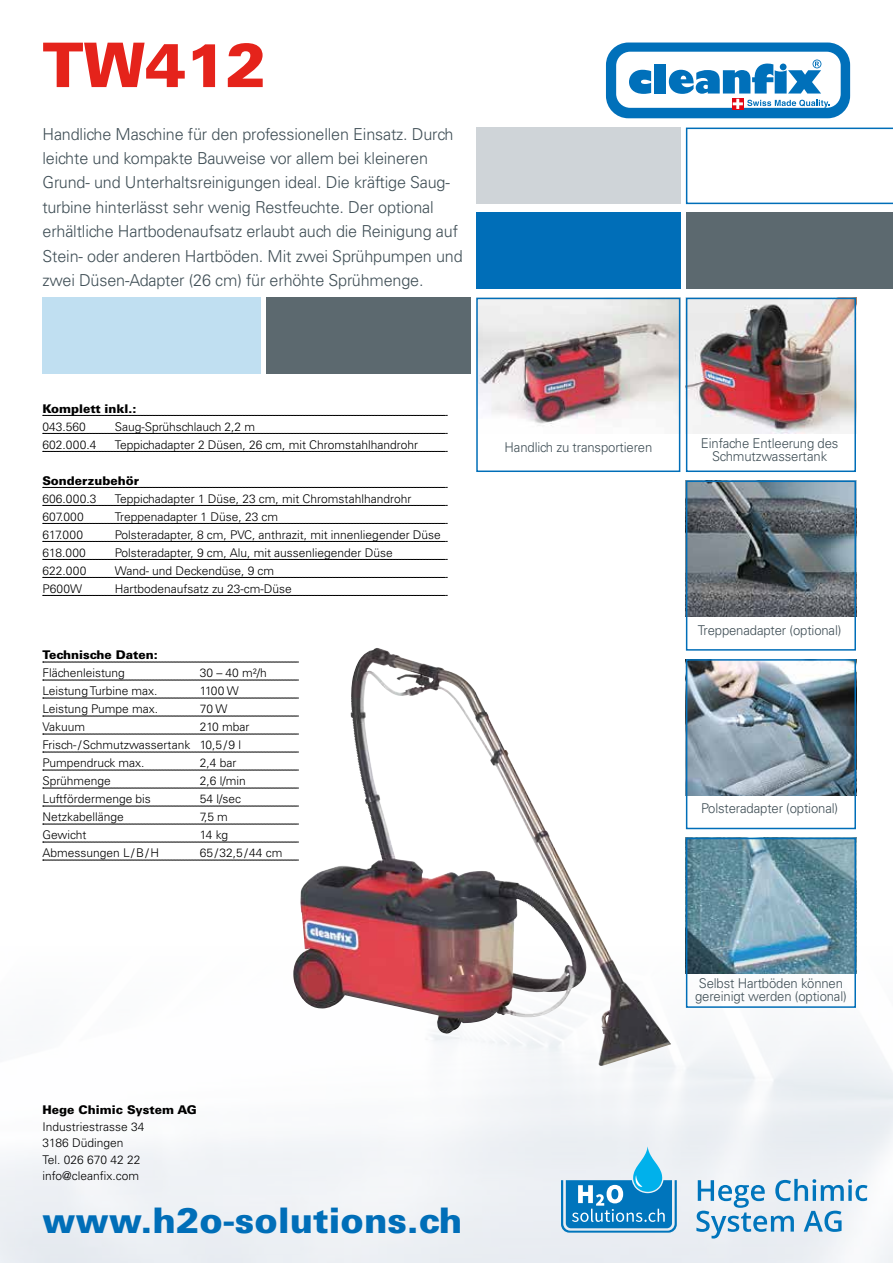
<style>
.page{position:relative;width:893px;height:1263px;background:#fff}
.page>*{position:absolute;margin:0;border:0;box-sizing:border-box;transform-origin:0 0}
.t1{font:900 61.5px "Univers LT Std";color:#e5231b}
.t2{font:900 35.25px "Univers LT Std";color:#006eb8}
.t3{font:300 16.5px/24.5px "Univers LT Std";letter-spacing:-.01em;color:#3f4e55}
.t4{font:300 13.5px/13.5px "Univers LT Std";letter-spacing:-.01em;color:#3f4e55;text-align:center}
.t5{font:300 12px/16.5px "Univers LT Std";color:#000}
.t6{font:900 12px "Univers LT Std";color:#000}
</style>
<div class="page">
<div style="left:476px;top:213px;width:204px;height:76px;background:#006eb8"></div>
<div style="left:476px;top:128px;width:204px;height:76px;background:#cfd4d8"></div>
<svg style="left:606px;top:43px;width:244px;height:75px"></svg>
<div style="left:686px;top:213px;width:207px;height:76px;background:#5c696f"></div>
<svg style="left:686px;top:128px;width:207px;height:76px"></svg>
<div style="left:267px;top:298px;width:204px;height:76px;background:#5c696f"></div>
<div style="left:43px;top:298px;width:218px;height:76px;background:#c0dff1"></div>
<img style="left:0;top:763px;width:893px;height:500px">
<img style="left:689px;top:301px;width:164px;height:133px">
<img style="left:479px;top:301px;width:198px;height:125px">
<img style="left:689px;top:841px;width:164px;height:133px">
<div style="left:686px;top:298px;width:170px;height:174px;border:2px solid #006eb8"></div>
<div style="left:476px;top:298px;width:204px;height:174px;border:2px solid #006eb8"></div>
<div style="left:686px;top:838px;width:170px;height:170px;border:2px solid #006eb8"></div>
<img style="left:351px;top:648px;width:26px;height:135px">
<img style="left:689px;top:483px;width:164px;height:134px">
<img style="left:689px;top:662px;width:164px;height:133px">
<div style="left:686px;top:480px;width:170px;height:171px;border:2px solid #006eb8"></div>
<div style="left:686px;top:659px;width:170px;height:170px;border:2px solid #006eb8"></div>
<svg style="left:43px;top:662px;width:255px;height:1px"></svg>
<svg style="left:43px;top:680px;width:255px;height:1px"></svg>
<svg style="left:43px;top:698px;width:255px;height:1px"></svg>
<svg style="left:43px;top:716px;width:255px;height:1px"></svg>
<svg style="left:43px;top:734px;width:255px;height:1px"></svg>
<svg style="left:43px;top:752px;width:255px;height:1px"></svg>
<svg style="left:43px;top:770px;width:255px;height:1px"></svg>
<svg style="left:43px;top:788px;width:255px;height:1px"></svg>
<svg style="left:43px;top:806px;width:255px;height:1px"></svg>
<svg style="left:43px;top:824px;width:255px;height:1px"></svg>
<svg style="left:43px;top:842px;width:255px;height:1px"></svg>
<svg style="left:43px;top:860px;width:255px;height:1px"></svg>
<svg style="left:43px;top:415px;width:404px;height:1px"></svg>
<svg style="left:43px;top:433px;width:404px;height:1px"></svg>
<svg style="left:43px;top:451px;width:404px;height:1px"></svg>
<svg style="left:43px;top:487px;width:404px;height:1px"></svg>
<svg style="left:43px;top:505px;width:404px;height:1px"></svg>
<svg style="left:43px;top:523px;width:404px;height:1px"></svg>
<svg style="left:43px;top:541px;width:404px;height:1px"></svg>
<svg style="left:43px;top:559px;width:404px;height:1px"></svg>
<svg style="left:43px;top:577px;width:404px;height:1px"></svg>
<svg style="left:43px;top:595px;width:404px;height:1px"></svg>
<svg style="left:561px;top:1146px;width:116px;height:86px;background:#71b4da"></svg>
<svg style="left:696px;top:1179px;width:171px;height:59px"></svg>
<h1 class="t1" style="left:43px;top:26px;width:226px">TW412</h1>
<p class="t3" style="left:43px;top:121px;width:422px">Handliche Maschine für den professionellen Einsatz. Durch leichte und kompakte Bauweise vor allem bei kleineren Grund- und Unterhaltsreinigungen ideal. Die kräftige Saug&shy;turbine hinterlässt sehr wenig Restfeuchte. Der optional erhältliche Hartbodenaufsatz erlaubt auch die Reinigung auf Stein- oder anderen Hartböden. Mit zwei Sprühpumpen und zwei Düsen-Adapter (26 cm) für erhöhte Sprühmenge.</p>
<p class="t6" style="left:43px;top:401px;width:96px">Komplett inkl.:</p>
<p class="t5" style="left:43px;top:418px;width:45px">043.560</p>
<p class="t5" style="left:115px;top:418px;width:142px">Saug-Sprühschlauch 2,2 m</p>
<p class="t5" style="left:43px;top:436px;width:55px">602.000.4</p>
<p class="t5" style="left:115px;top:436px;width:305px">Teppichadapter 2 Düsen, 26 cm, mit Chromstahlhandrohr</p>
<p class="t6" style="left:43px;top:473px;width:98px">Sonderzubehör</p>
<p class="t5" style="left:43px;top:490px;width:55px">606.000.3</p>
<p class="t5" style="left:115px;top:490px;width:298px">Teppichadapter 1 Düse, 23 cm, mit Chromstahlhandrohr</p>
<p class="t5" style="left:43px;top:508px;width:43px">607.000</p>
<p class="t5" style="left:115px;top:508px;width:165px">Treppenadapter 1 Düse, 23 cm</p>
<p class="t5" style="left:43px;top:526px;width:42px">617.000</p>
<p class="t5" style="left:115px;top:526px;width:328px">Polsteradapter, 8 cm, PVC, anthrazit, mit innenliegender Düse</p>
<p class="t5" style="left:43px;top:544px;width:45px">618.000</p>
<p class="t5" style="left:115px;top:544px;width:279px">Polsteradapter, 9 cm, Alu, mit aussenliegender Düse</p>
<p class="t5" style="left:43px;top:562px;width:45px">622.000</p>
<p class="t5" style="left:115px;top:562px;width:161px">Wand- und Deckendüse, 9 cm</p>
<p class="t5" style="left:43px;top:580px;width:41px">P600W</p>
<p class="t5" style="left:115px;top:580px;width:179px">Hartbodenaufsatz zu 23-cm-Düse</p>
<p class="t6" style="left:43px;top:647px;width:117px">Technische Daten:</p>
<p class="t5" style="left:43px;top:665px;width:84px">Flächenleistung</p>
<p class="t5" style="left:200px;top:665px;width:68px">30 – 40 m²/h</p>
<p class="t5" style="left:43px;top:683px;width:117px">Leistung Turbine max.</p>
<p class="t5" style="left:200px;top:683px;width:40px">1100 W</p>
<p class="t5" style="left:43px;top:701px;width:117px">Leistung Pumpe max.</p>
<p class="t5" style="left:200px;top:701px;width:29px">70 W</p>
<p class="t5" style="left:43px;top:719px;width:44px">Vakuum</p>
<p class="t5" style="left:43px;top:718px;width:208px;line-height:18px;text-indent:157px">210 mbar<br>Frisch-/Schmutzwassertank 10,5/9 l<br>Pumpendruck max.</p>
<p class="t5" style="left:200px;top:755px;width:38px">2,4 bar</p>
<p class="t5" style="left:43px;top:773px;width:70px">Sprühmenge</p>
<p class="t5" style="left:200px;top:773px;width:47px">2,6 l/min</p>
<p class="t5" style="left:43px;top:791px;width:110px">Luftfördermenge bis</p>
<p class="t5" style="left:200px;top:791px;width:43px">54 l/sec</p>
<p class="t5" style="left:43px;top:809px;width:83px">Netzkabellänge</p>
<p class="t5" style="left:200px;top:809px;width:29px">7,5 m</p>
<p class="t5" style="left:43px;top:827px;width:45px">Gewicht</p>
<p class="t5" style="left:200px;top:827px;width:30px">14 kg</p>
<p class="t5" style="left:43px;top:845px;width:118px">Abmessungen L/B/H</p>
<p class="t5" style="left:200px;top:845px;width:84px">65/32,5/44 cm</p>
<p class="t4" style="left:505px;top:440px;width:149px">Handlich zu transportieren</p>
<p class="t4" style="left:701px;top:436px;width:139px">Einfache Entleerung des<br>Schmutzwassertank</p>
<p class="t4" style="left:698px;top:623px;width:145px">Treppenadapter (optional)</p>
<p class="t4" style="left:701px;top:802px;width:139px">Polsteradapter (optional)</p>
<p class="t6" style="left:43px;top:1102px;width:156px">Hege Chimic System AG</p>
<p class="t5" style="left:43px;top:1118px;width:104px">Industriestrasse 34<br>3186 Düdingen<br>Tel. 026 670 42 22 info@cleanfix.com</p>
<h2 class="t2" style="left:43px;top:1198px;width:421px">www.h2o-solutions.ch</h2>
<p class="t4" style="left:695px;top:976px;width:153px;text-align:left">Selbst Hartböden können gereinigt werden (optional)</p>
</div>
